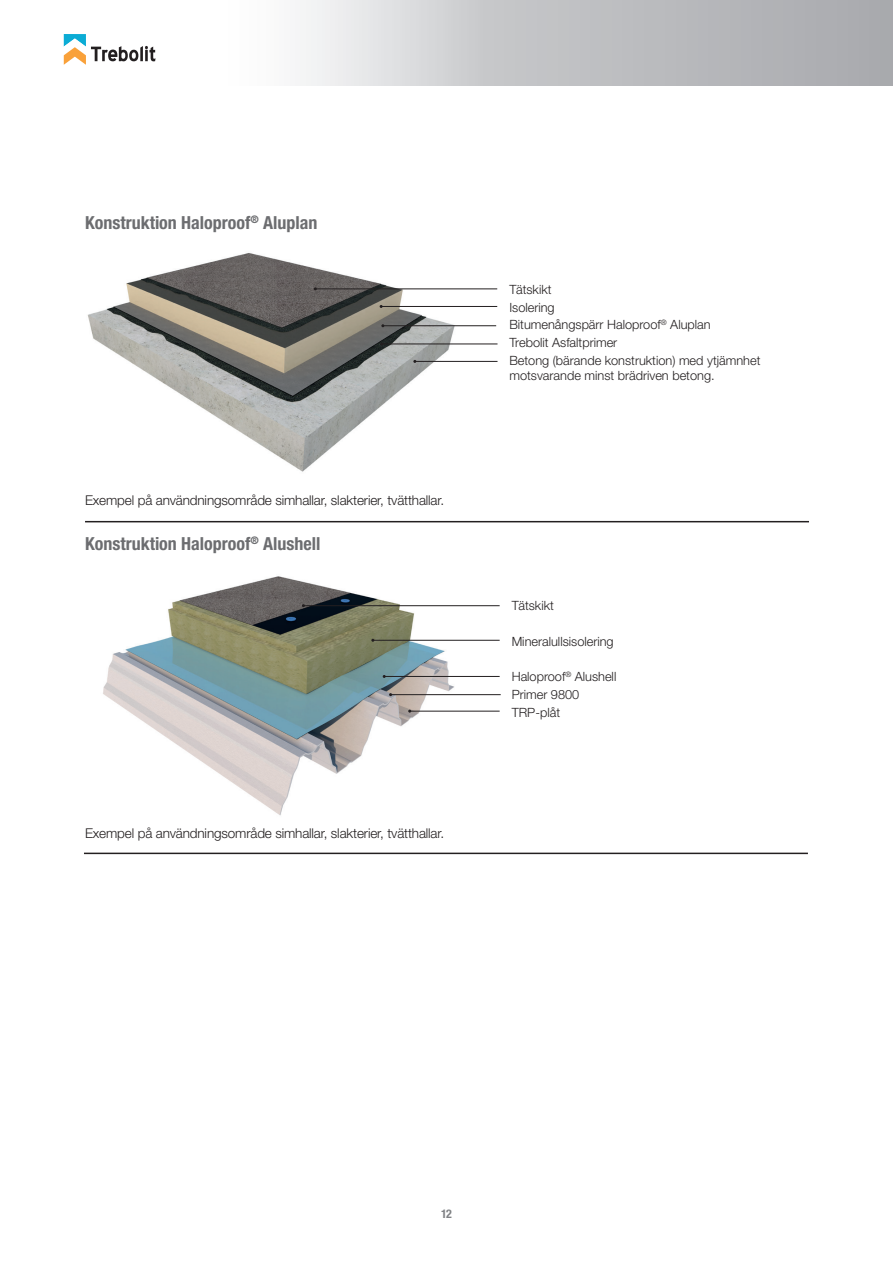
<style>
.page{position:relative;width:893px;height:1263px;background:#fff}
.page>*{position:absolute;margin:0;border:0;box-sizing:border-box;transform-origin:0 0}
.t1{font:700 condensed 18px "Helvetica Neue LT Std";color:#6c6d70}
.t2{font:300 13.5px "Helvetica Neue LT Std";letter-spacing:-.01em;color:#231f20}
.t3{font:300 12.75px/17.7px "Helvetica Neue LT Std";color:#231f20}
.t4{font:700 condensed 12px "Helvetica Neue LT Std";color:#808285}
</style>
<div class="page">
<svg style="left:64px;top:34px;width:92px;height:31px"></svg>
<div style="left:209px;top:0;width:684px;height:85px;background:linear-gradient(to right,#f9f9fa,#9e9fa3)"></div>
<img style="left:87px;top:253px;width:395px;height:219px">
<img style="left:103px;top:576px;width:359px;height:240px">
<hr style="left:373px;top:640px;width:127px;height:1px;background:#231f20">
<hr style="left:384px;top:676px;width:116px;height:1px;background:#231f20">
<hr style="left:410px;top:711px;width:90px;height:1px;background:#231f20">
<hr style="left:303px;top:605px;width:197px;height:1px;background:#231f20">
<hr style="left:85px;top:521px;width:724px;height:1px;background:#231f20">
<hr style="left:84px;top:853px;width:724px;height:1px;background:#231f20">
<hr style="left:315px;top:288px;width:182px;height:1px;background:#231f20">
<hr style="left:381px;top:306px;width:116px;height:1px;background:#231f20">
<hr style="left:383px;top:325px;width:113px;height:1px;background:#231f20">
<hr style="left:382px;top:344px;width:115px;height:1px;background:#231f20">
<hr style="left:415px;top:361px;width:82px;height:1px;background:#231f20">
<hr style="left:391px;top:694px;width:110px;height:1px;background:#231f20">
<h1 class="t1" style="left:85px;top:211px;width:234px">Konstruktion Haloproof<sup>®</sup> Aluplan</h1>
<p class="t2" style="left:85px;top:492px;width:361px">Exempel på användningsområde simhallar, slakterier, tvätthallar.</p>
<h1 class="t1" style="left:85px;top:532px;width:237px">Konstruktion Haloproof<sup>®</sup> Alushell</h1>
<p class="t2" style="left:85px;top:825px;width:361px">Exempel på användningsområde simhallar, slakterier, tvätthallar.</p>
<p class="t3" style="left:509px;top:280px;width:253px">Tätskikt<br>Isolering<br>Bitumenångspärr Haloproof<sup>®</sup> Aluplan<br>Trebolit Asfaltprimer<br>Betong (bärande konstruktion) med ytjämnhet</p>
<p class="t3" style="left:509px;top:366px;width:207px">motsvarande minst brädriven betong.</p>
<p class="t3" style="left:512px;top:596px;width:44px">Tätskikt</p>
<p class="t3" style="left:512px;top:632px;width:104px">Mineralullsisolering</p>
<p class="t3" style="left:512px;top:667px;width:106px">Haloproof<sup>®</sup> Alushell<br>Primer 9800<br>TRP-plåt</p>
<p class="t4" style="left:441px;top:1207px;width:12px">12</p>
</div>
